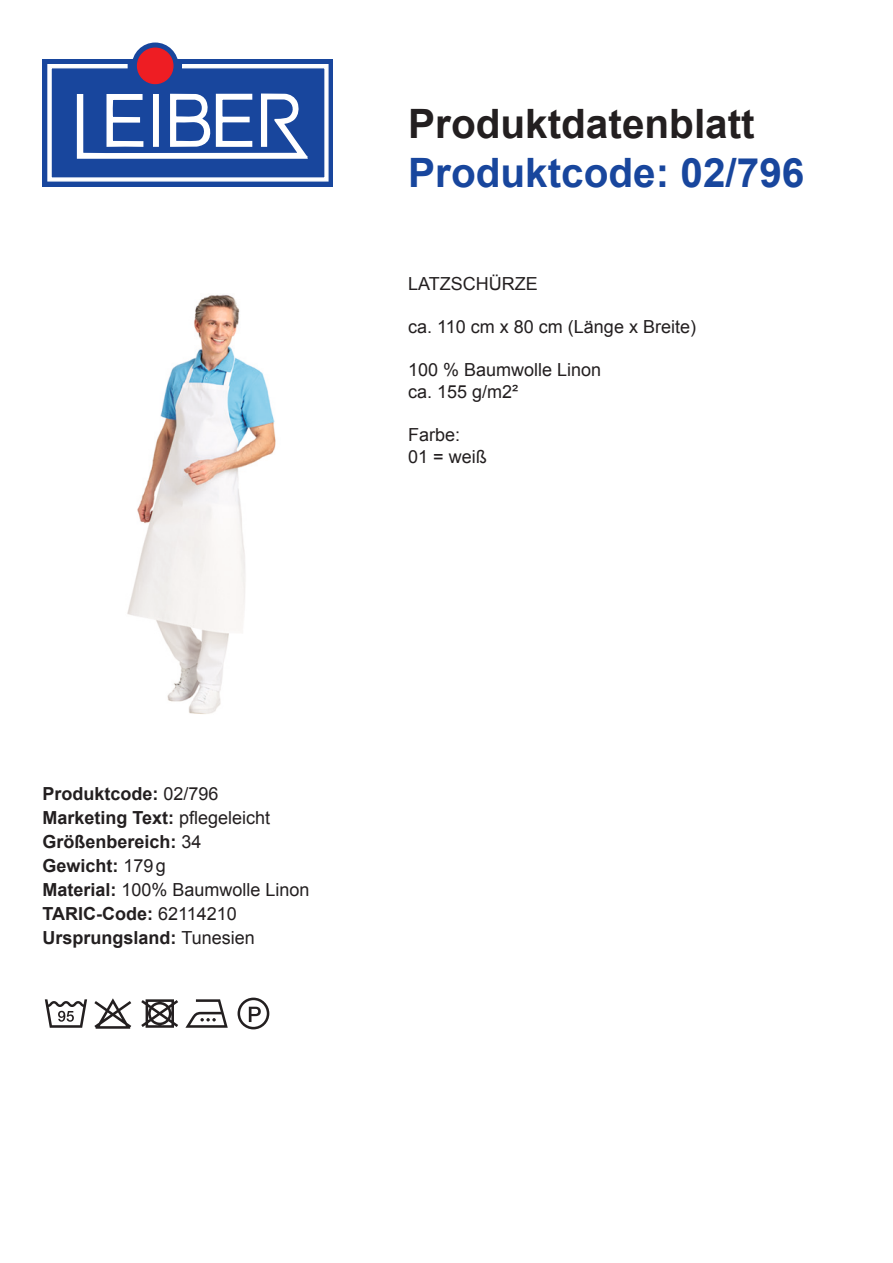
<style>
.page{position:relative;width:893px;height:1263px;background:#fff}
.page>*{position:absolute;margin:0;border:0;box-sizing:border-box;transform-origin:0 0}
.t1{font:700 40.5px "Arial";color:#18469d}
.t2{font:700 40.5px "Arial";color:#231f20}
.t3{font:700 18px/24px "Arial";color:#231f20}
.t4{font:18px/21.6px "Arial";color:#231f20}
.s1{font-weight:400}
</style>
<div class="page">
<div style="left:43px;top:59px;width:290px;height:127px;background:#18469d"></div>
<svg style="left:47px;top:64px;width:282px;height:118px"></svg>
<svg style="left:132px;top:43px;width:47px;height:46px"></svg>
<div style="left:138px;top:48px;width:35px;height:36px;background:#ee1d23;border-radius:50%"></div>
<div style="left:137px;top:48px;width:37px;height:36px;border:1px solid #ee1d23;border-radius:50%"></div>
<img style="left:127px;top:294px;width:149px;height:420px">
<svg style="left:45px;top:999px;width:42px;height:29px"></svg>
<svg style="left:94px;top:998px;width:37px;height:31px"></svg>
<svg style="left:141px;top:999px;width:37px;height:29px"></svg>
<svg style="left:185px;top:999px;width:43px;height:29px"></svg>
<svg style="left:238px;top:997px;width:31px;height:32px"></svg>
<h1 class="t2" style="left:408px;top:97px;width:348px">Produktdatenblatt</h1>
<h1 class="t1" style="left:408px;top:146px;width:398px">Produktcode: 02/796</h1>
<p class="t4" style="left:408px;top:273px;width:131px">LATZSCHÜRZE</p>
<p class="t4" style="left:408px;top:316px;width:289px">ca. 110 cm x 80 cm (Länge x Breite)</p>
<p class="t4" style="left:408px;top:359px;width:195px">100 % Baumwolle Linon ca. 155 g/m2²</p>
<p class="t4" style="left:408px;top:424px;width:80px">Farbe:<br>01 = weiß</p>
<p class="t3" style="left:43px;top:782px;width:269px">Produktcode: <span class="s1">02/796<br></span>Marketing Text: <span class="s1">pflegeleicht<br></span>Größenbereich: <span class="s1">34<br></span>Gewicht: <span class="s1">179g<br></span>Material: <span class="s1">100% Baumwolle Linon<br></span>TARIC-Code: <span class="s1">62114210<br></span>Ursprungsland: <span class="s1">Tunesien</span></p>
</div>
